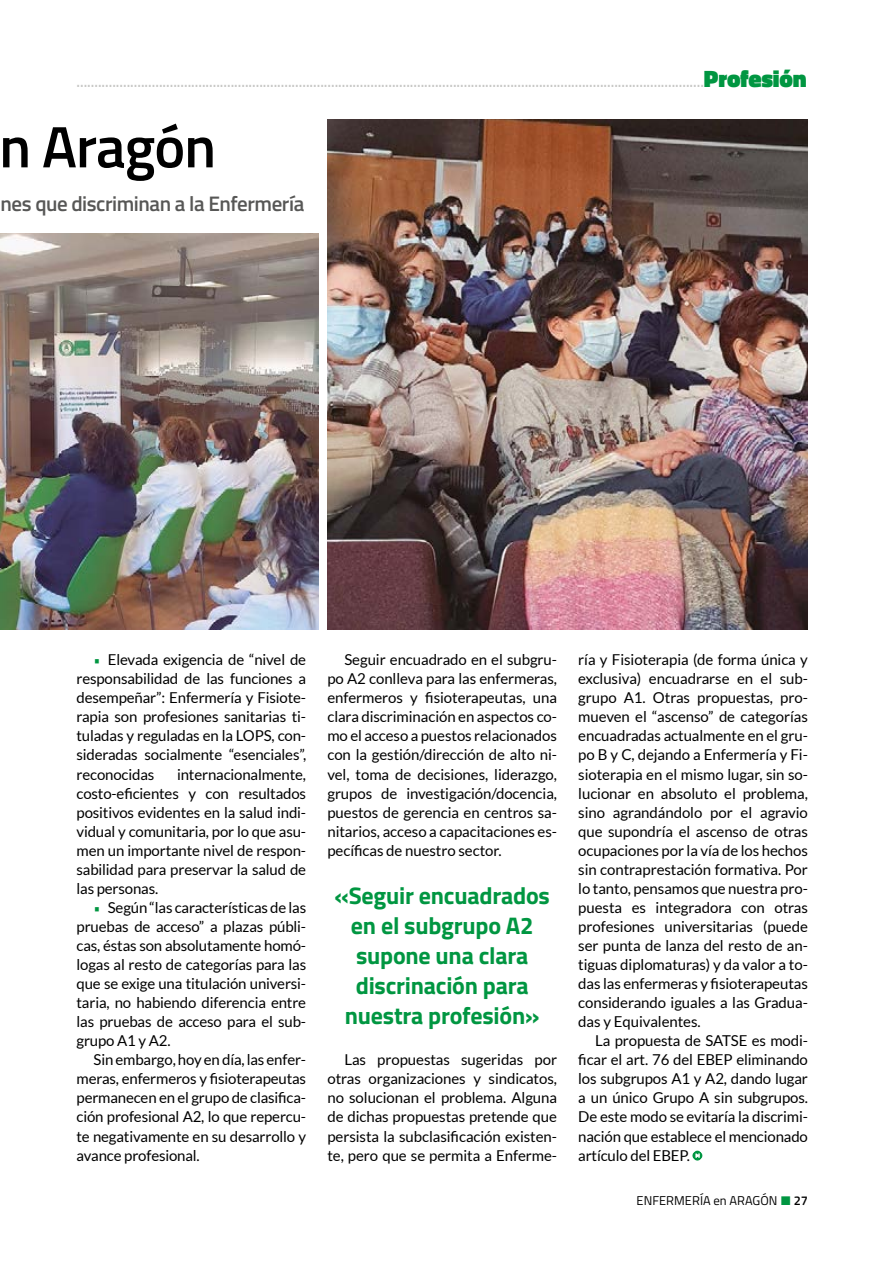
<style>
.page{position:relative;width:893px;height:1263px;background:#fff}
.page>*{position:absolute;margin:0;border:0;box-sizing:border-box;transform-origin:0 0}
.t1{font:600 58.5px "Titillium Web";letter-spacing:-.02em;color:#000}
.t2{font:700 24px/30px "Titillium Web";letter-spacing:-.01em;color:#009641;text-align:center}
.t3{font:600 21px "Titillium Web";letter-spacing:-.02em;color:#575756}
.t4{font:15px/19px "Lato";letter-spacing:-.01em;color:#000;text-align:justify}
.t5{font:600 15px "Titillium Web";color:#c8c8c6}
.t6{font:12.75px "Titillium Web";letter-spacing:.005em;color:#000}
.t7{font:600 12.75px "Titillium Web";color:#000}
.s1{font-weight:900;font-size:24px;color:#009641}
.s2{font-family:"Titillium Web";color:#009641}
</style>
<div class="page">
<svg style="left:692px;top:1151px;width:10px;height:9px"></svg>
<img style="left:0;top:234px;width:319px;height:395px">
<img style="left:327px;top:119px;width:481px;height:510px">
<p class="t5" style="left:77px;top:70px;width:732px">...............................................................................................................................................................................<span class="s1">Profesión</span></p>
<p class="t1" style="left:-1px;top:103px;width:218px">n Aragón</p>
<p class="t3" style="left:1px;top:188px;width:305px">nes que discriminan a la Enfermería</p>
<p class="t4" style="left:77px;top:650px;width:231px;text-indent:17px"><span class="s2">•</span> Elevada exigencia de “nivel de responsabilidad de las funciones a desempeñar”: Enfermería y Fisiote&shy;rapia son profesiones sanitarias ti&shy;tuladas y reguladas en la LOPS, con&shy;sideradas socialmente “esenciales”, reconocidas</p>
<p class="t4" style="left:77px;top:764px;width:231px;text-indent:101px">internacionalmente, costo-eficientes y con resultados positivos evidentes en la salud indi&shy;vidual y comunitaria, por lo que asu&shy;men un importante nivel de respon&shy;sabilidad para preservar la salud de las personas.</p>
<p class="t4" style="left:94px;top:898px;width:214px"><span class="s2">•</span> Según “las características de las</p>
<p class="t4" style="left:77px;top:917px;width:231px">pruebas de acceso” a plazas públi-</p>
<p class="t4" style="left:77px;top:936px;width:231px">cas, éstas son absolutamente homó-</p>
<p class="t4" style="left:77px;top:955px;width:231px">logas al resto de categorías para las</p>
<p class="t4" style="left:77px;top:974px;width:231px">que se exige una titulación universi-</p>
<p class="t4" style="left:77px;top:993px;width:231px">taria, no habiendo diferencia entre</p>
<p class="t4" style="left:77px;top:1012px;width:231px">las pruebas de acceso para el sub-</p>
<p class="t4" style="left:77px;top:1031px;width:96px">grupo A1 y A2.</p>
<p class="t4" style="left:94px;top:1050px;width:214px">Sin embargo, hoy en día, las enfer-</p>
<p class="t4" style="left:77px;top:1069px;width:231px">meras, enfermeros y fisioterapeutas</p>
<p class="t4" style="left:77px;top:1088px;width:231px">permanecen en el grupo de clasifica-</p>
<p class="t4" style="left:77px;top:1107px;width:231px">ción profesional A2, lo que repercu-</p>
<p class="t4" style="left:77px;top:1126px;width:231px">te negativamente en su desarrollo y</p>
<p class="t4" style="left:77px;top:1145px;width:125px">avance profesional.</p>
<p class="t4" style="left:327px;top:650px;width:231px;text-indent:17px">Seguir encuadrado en el subgru&shy;po A2 conlleva para las enfermeras, enfermeros y fisioterapeutas, una clara discriminación en aspectos co&shy;mo el acceso a puestos relacionados con la gestión/dirección de alto ni&shy;vel, toma de decisiones, liderazgo, grupos de investigación/docencia, puestos de gerencia en centros sa&shy;nitarios, acceso a capacitaciones es&shy;pecíficas de nuestro sector.</p>
<p class="t2" style="left:335px;top:879px;width:217px">«Seguir encuadrados en el subgrupo A2 supone una clara discrinación para nuestra profesión»</p>
<p class="t4" style="left:327px;top:1050px;width:231px;text-indent:17px">Las propuestas sugeridas por otras organizaciones y sindicatos, no solucionan el problema. Alguna de dichas propuestas pretende que persista la subclasificación existen&shy;te, pero que se permita a Enferme-</p>
<p class="t4" style="left:578px;top:650px;width:231px">ría y Fisioterapia (de forma única y</p>
<p class="t4" style="left:578px;top:669px;width:231px">exclusiva) encuadrarse en el sub-</p>
<p class="t4" style="left:578px;top:688px;width:231px">grupo A1. Otras propuestas, pro-</p>
<p class="t4" style="left:578px;top:707px;width:231px">mueven el “ascenso” de categorías</p>
<p class="t4" style="left:578px;top:726px;width:231px">encuadradas actualmente en el gru-</p>
<p class="t4" style="left:578px;top:745px;width:231px">po B y C, dejando a Enfermería y Fi-</p>
<p class="t4" style="left:578px;top:764px;width:231px">sioterapia en el mismo lugar, sin so-</p>
<p class="t4" style="left:578px;top:783px;width:231px">lucionar en absoluto el problema,</p>
<p class="t4" style="left:578px;top:802px;width:231px">sino agrandándolo por el agravio</p>
<p class="t4" style="left:578px;top:822px;width:231px">que supondría el ascenso de otras</p>
<p class="t4" style="left:578px;top:841px;width:231px">ocupaciones por la vía de los hechos</p>
<p class="t4" style="left:578px;top:860px;width:231px">sin contraprestación formativa. Por</p>
<p class="t4" style="left:578px;top:879px;width:231px">lo tanto, pensamos que nuestra pro-</p>
<p class="t4" style="left:578px;top:898px;width:231px">puesta es integradora con otras</p>
<p class="t4" style="left:578px;top:917px;width:231px">profesiones universitarias (puede</p>
<p class="t4" style="left:578px;top:936px;width:231px">ser punta de lanza del resto de an-</p>
<p class="t4" style="left:578px;top:955px;width:231px">tiguas diplomaturas) y da valor a to-</p>
<p class="t4" style="left:578px;top:974px;width:231px">das las enfermeras y fisioterapeutas</p>
<p class="t4" style="left:578px;top:993px;width:231px">considerando iguales a las Gradua-</p>
<p class="t4" style="left:578px;top:1012px;width:124px">das y Equivalentes.</p>
<p class="t4" style="left:595px;top:1031px;width:214px">La propuesta de SATSE es modi-</p>
<p class="t4" style="left:578px;top:1050px;width:231px">ficar el art. 76 del EBEP eliminando</p>
<p class="t4" style="left:578px;top:1069px;width:231px">los subgrupos A1 y A2, dando lugar</p>
<p class="t4" style="left:578px;top:1088px;width:231px">a un único Grupo A sin subgrupos.</p>
<p class="t4" style="left:578px;top:1107px;width:231px">De este modo se evitaría la discrimi-</p>
<p class="t4" style="left:578px;top:1126px;width:231px">nación que establece el mencionado</p>
<p class="t4" style="left:578px;top:1145px;width:113px">artículo del EBEP.</p>
<p class="t6" style="left:637px;top:1191px;width:142px">ENFERMERÍA en ARAGÓN</p>
<p class="t7" style="left:794px;top:1191px;width:16px">27</p>
</div>
